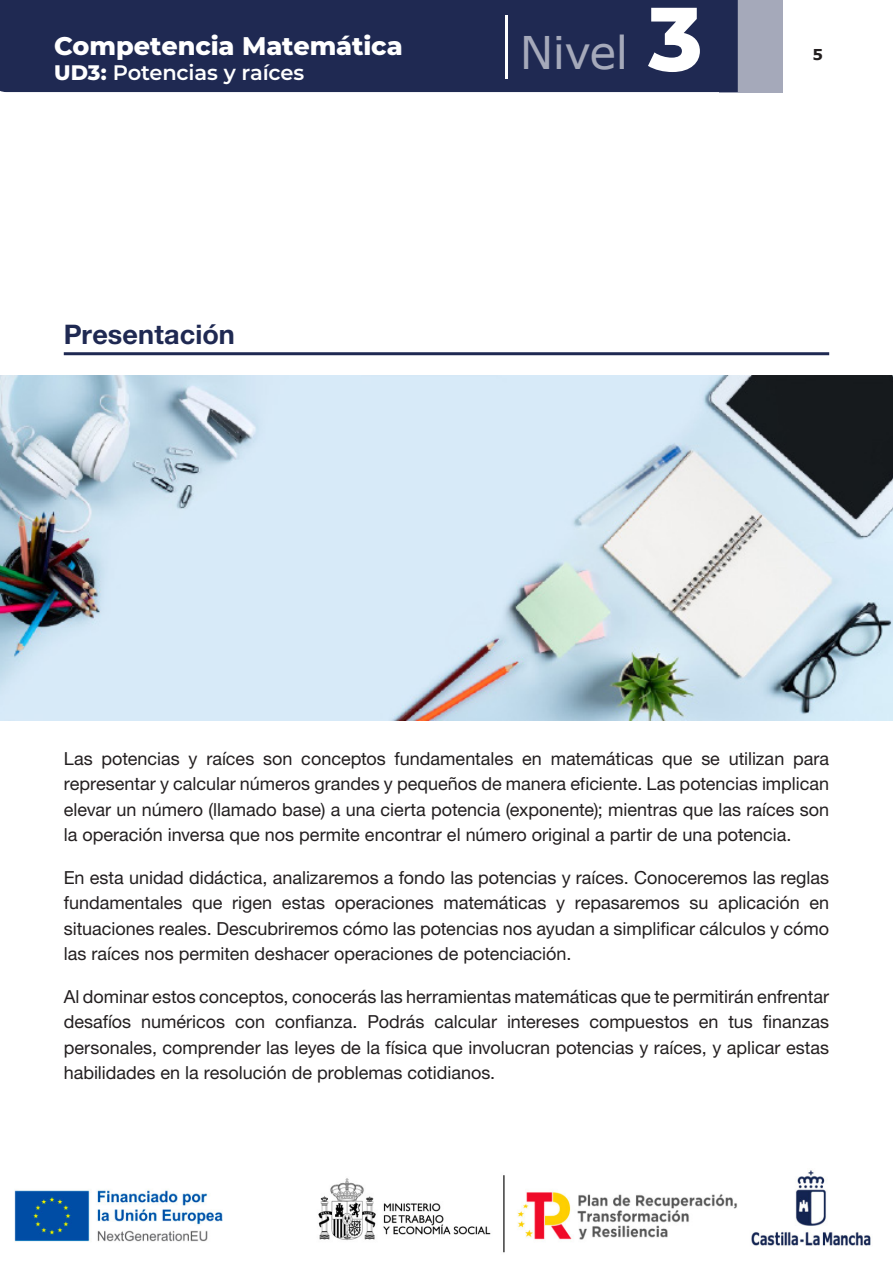
<style>
.page{position:relative;width:893px;height:1263px;background:#fff}
.page>*{position:absolute;margin:0;border:0;box-sizing:border-box;transform-origin:0 0}
.t1{font:45px "Verdana";letter-spacing:-.015em;color:#a5a9ba}
._1__TITULO{font:27px "Helvetica Neue LT 75 Bd";letter-spacing:.005em;color:#1f2952}
.t2{font:800 25.5px "Montserrat";letter-spacing:-.005em;color:#fff}
.t3{font:600 21px "Montserrat";letter-spacing:-.01em;color:#fff}
.t4{font:18px/25.5px "Helvetica Neue LT 55 Rm";color:#231f20;text-align:justify}
.t5{font:700 15px "Verdana";color:#231f20}
.s1{font-weight:800}
.s2{font-family:"Montserrat";font-weight:800;font-size:90px;color:#fff}
</style>
<div class="page">
<img style="left:14px;top:1170px;width:857px;height:83px">
<div style="left:719px;top:0;width:63px;height:92px;background:#a5a9ba"></div>
<div style="left:0;top:0;width:738px;height:92px;background:#1f2952"></div>
<hr style="left:505px;top:16px;width:2px;height:63px;background:#fff">
<hr style="left:64px;top:352px;width:765px;height:3px;background:#1f2952">
<img style="left:0;top:376px;width:893px;height:344px">
<h3 class="t2" style="left:54px;top:27px;width:350px">Competencia Matemática</h3>
<p class="t3" style="left:54px;top:58px;width:252px"><span class="s1">UD3:</span> Potencias y raíces</p>
<p class="_1__TITULO" style="left:64px;top:317px;width:173px">Presentación</p>
<h1 class="t1" style="left:520px;top:22px;width:184px">Nivel <span class="s2">3</span></h1>
<p class="t5" style="left:812px;top:44px;width:12px">5</p>
<p class="t4" style="left:64px;top:745px;width:767px">Las potencias y raíces son conceptos fundamentales en matemáticas que se utilizan para representar y calcular números grandes y pequeños de manera eficiente. Las potencias implican elevar un número (llamado base) a una cierta potencia (exponente); mientras que las raíces son la operación inversa que nos permite encontrar el número original a partir de una potencia.</p>
<p class="t4" style="left:64px;top:864px;width:767px">En esta unidad didáctica, analizaremos a fondo las potencias y raíces. Conoceremos las reglas fundamentales que rigen estas operaciones matemáticas y repasaremos su aplicación en situaciones reales. Descubriremos cómo las potencias nos ayudan a simplificar cálculos y cómo las raíces nos permiten deshacer operaciones de potenciación.</p>
<p class="t4" style="left:64px;top:983px;width:767px">Al dominar estos conceptos, conocerás las herramientas matemáticas que te permitirán enfrentar desafíos numéricos con confianza. Podrás calcular intereses compuestos en tus finanzas personales, comprender las leyes de la física que involucran potencias y raíces, y aplicar estas habilidades en la resolución de problemas cotidianos.</p>
</div>
